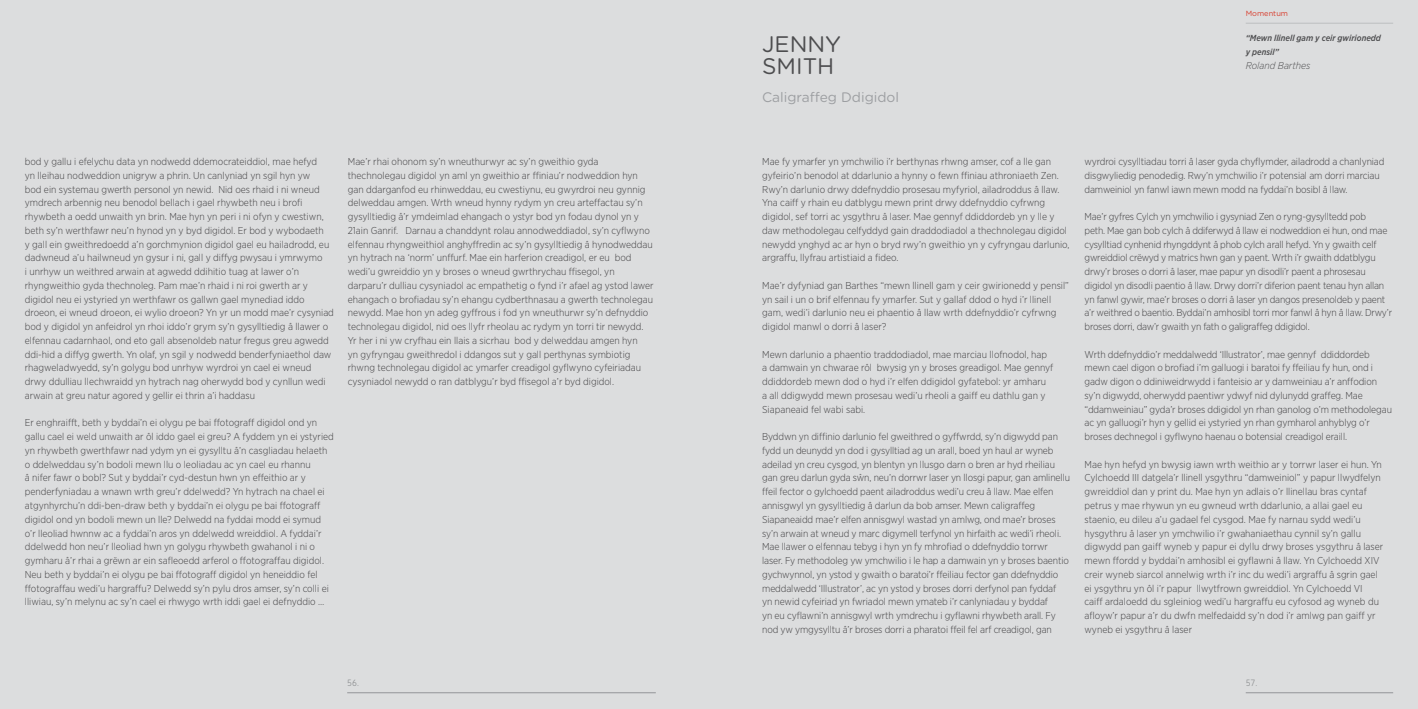
<style>
.page{position:relative;width:1418px;height:709px;background:#fff}
.page>*{position:absolute;margin:0;border:0;box-sizing:border-box;transform-origin:0 0}
.t1{font:22.5px/22.5px "Gotham Rounded";color:#4d4d4f}
.t2{font:13.75px "Gotham Rounded";color:#9d9fa2}
.t3{font:300 10px/13.8px "Gotham Narrow";color:#414042}
.t4{font:300 10px/13.8px "Gotham Narrow";letter-spacing:-.02em;color:#414042}
.t5{font:italic 300 10px "Gotham Narrow";color:#4d4d4f}
.t6{font:italic 500 8.75px/13.8px "Gotham Narrow";color:#4d4d4f}
.t7{font:300 8.75px "Chevin";color:#8a8c8e}
.t8{font:7.5px "Gotham Rounded";color:#d83b2b}
</style>
<div class="page">
<div style="left:0;top:0;width:1417px;height:709px;background:#dcddde"></div>
<hr style="left:347px;top:692px;width:309px;height:1px;background:#939598">
<hr style="left:1245px;top:692px;width:148px;height:1px;background:#939598">
<hr style="left:1245px;top:23px;width:148px;height:1px;background:#bcbec0">
<h1 class="t1" style="left:762px;top:31px;width:80px">Jenny<br>Smith</h1>
<h2 class="t2" style="left:762px;top:87px;width:138px">Caligraffeg Ddigidol</h2>
<p class="t8" style="left:1245px;top:8px;width:44px">Momentum</p>
<p class="t6" style="left:1245px;top:31px;width:137px">“Mewn llinell gam y ceir gwirionedd y pensil”</p>
<p class="t5" style="left:1245px;top:59px;width:66px">Roland Barthes</p>
<p class="t3" style="left:25px;top:154px;width:311px">bod y gallu i efelychu data yn nodwedd ddemocrateiddiol, mae hefyd<br>yn lleihau nodweddion unigryw a phrin. Un canlyniad yn sgil hyn yw<br>bod ein systemau gwerth personol yn newid. Nid oes rhaid i ni wneud ymdrech arbennig neu benodol bellach i gael rhywbeth neu i brofi rhywbeth a oedd unwaith yn brin. Mae hyn yn peri i ni ofyn y cwestiwn, beth sy’n werthfawr neu’n hynod yn y byd digidol. Er bod y wybodaeth<br>y gall ein gweithredoedd a’n gorchmynion digidol gael eu hailadrodd, eu dadwneud a’u hailwneud yn gysur i ni, gall y diffyg pwysau i ymrwymo<br>i unrhyw un weithred arwain at agwedd ddihitio tuag at lawer o’n rhyngweithio gyda thechnoleg. Pam mae’n rhaid i ni roi gwerth ar y digidol neu ei ystyried yn werthfawr os gallwn gael mynediad iddo droeon, ei wneud droeon, ei wylio droeon? Yn yr un modd mae’r cysyniad bod y digidol yn anfeidrol yn rhoi iddo’r grym sy’n gysylltiedig â llawer o elfennau cadarnhaol, ond eto gall absenoldeb natur fregus greu agwedd ddi-hid a diffyg gwerth. Yn olaf, yn sgil y nodwedd benderfyniaethol daw rhagweladwyedd, sy’n golygu bod unrhyw wyrdroi yn cael ei wneud drwy ddulliau llechwraidd yn hytrach nag oherwydd bod y cynllun wedi arwain at greu natur agored y gellir ei thrin a’i haddasu</p>
<p class="t3" style="left:25px;top:416px;width:310px">Er enghraifft, beth y byddai’n ei olygu pe bai ffotograff digidol ond yn gallu cael ei weld unwaith ar ôl iddo gael ei greu? A fyddem yn ei ystyried yn rhywbeth gwerthfawr nad ydym yn ei gysylltu â’n casgliadau helaeth o ddelweddau sy’n bodoli mewn llu o leoliadau ac yn cael eu rhannu<br>â nifer fawr o bobl? Sut y byddai’r cyd-destun hwn yn effeithio ar y penderfyniadau a wnawn wrth greu’r ddelwedd? Yn hytrach na chael ei atgynhyrchu’n ddi-ben-draw beth y byddai’n ei olygu pe bai ffotograff digidol ond yn bodoli mewn un lle? Delwedd na fyddai modd ei symud o’r lleoliad hwnnw ac a fyddai’n aros yn ddelwedd wreiddiol. A fyddai’r ddelwedd hon neu’r lleoliad hwn yn golygu rhywbeth gwahanol i ni o gymharu â’r rhai a grëwn ar ein safleoedd arferol o ffotograffau digidol.<br>Neu beth y byddai’n ei olygu pe bai ffotograff digidol yn heneiddio fel ffotograffau wedi’u hargraffu? Delwedd sy’n pylu dros amser, sy’n colli ei lliwiau, sy’n melynu ac sy’n cael ei rhwygo wrth iddi gael ei defnyddio …</p>
<p class="t3" style="left:348px;top:154px;width:307px">Mae’r rhai ohonom sy’n wneuthurwyr ac sy’n gweithio gyda thechnolegau digidol yn aml yn gweithio ar ffiniau’r nodweddion hyn gan ddarganfod eu rhinweddau, eu cwestiynu, eu gwyrdroi neu gynnig delweddau amgen. Wrth wneud hynny rydym yn creu arteffactau sy’n gysylltiedig â’r ymdeimlad ehangach o ystyr bod yn fodau dynol yn y 21ain Ganrif. Darnau a chanddynt rolau annodweddiadol, sy’n cyflwyno elfennau rhyngweithiol anghyffredin ac sy’n gysylltiedig â hynodweddau yn hytrach na ‘norm’ unffurf. Mae ein harferion creadigol, er eu bod wedi’u gwreiddio yn y broses o wneud gwrthrychau ffisegol, yn darparu’r dulliau cysyniadol ac empathetig o fynd i’r afael ag ystod lawer ehangach o brofiadau sy’n ehangu cydberthnasau a gwerth technolegau newydd. Mae hon yn adeg gyffrous i fod yn wneuthurwr sy’n defnyddio technolegau digidol, nid oes llyfr rheolau ac rydym yn torri tir newydd.<br>Yr her i ni yw cryfhau ein llais a sicrhau bod y delweddau amgen hyn<br>yn gyfryngau gweithredol i ddangos sut y gall perthynas symbiotig rhwng technolegau digidol ac ymarfer creadigol gyflwyno cyfeiriadau cysyniadol newydd o ran datblygu’r byd ffisegol a’r byd digidol.</p>
<p class="t3" style="left:1084px;top:154px;width:301px">wyrdroi cysylltiadau torri â laser gyda chyflymder, ailadrodd a chanlyniad disgwyliedig penodedig. Rwy’n ymchwilio i’r potensial am dorri marciau damweiniol yn fanwl iawn mewn modd na fyddai’n bosibl â llaw.</p>
<p class="t3" style="left:762px;top:154px;width:309px">Mae fy ymarfer yn ymchwilio i’r berthynas rhwng amser, cof a lle gan gyfeirio’n benodol at ddarlunio a hynny o fewn ffiniau athroniaeth Zen.<br>Rwy’n darlunio drwy ddefnyddio prosesau myfyriol, ailadroddus â llaw.<br>Yna caiff y rhain eu datblygu mewn print drwy ddefnyddio cyfrwng digidol, sef torri ac ysgythru â laser. Mae gennyf ddiddordeb yn y lle y daw methodolegau celfyddyd gain draddodiadol a thechnolegau digidol newydd ynghyd ac ar hyn o bryd rwy’n gweithio yn y cyfryngau darlunio, argraffu, llyfrau artistiaid a fideo.</p>
<p class="t3" style="left:762px;top:278px;width:308px">Mae’r dyfyniad gan Barthes “mewn llinell gam y ceir gwirionedd y pensil” yn sail i un o brif elfennau fy ymarfer. Sut y gallaf ddod o hyd i’r llinell gam, wedi’i darlunio neu ei phaentio â llaw wrth ddefnyddio’r cyfrwng digidol manwl o dorri â laser?</p>
<p class="t3" style="left:762px;top:347px;width:293px">Mewn darlunio a phaentio traddodiadol, mae marciau llofnodol, hap a damwain yn chwarae rôl bwysig yn y broses greadigol. Mae gennyf ddiddordeb mewn dod o hyd i’r elfen ddigidol gyfatebol: yr amharu a all ddigwydd mewn prosesau wedi’u rheoli a gaiff eu dathlu gan y Siapaneaid fel wabi sabi.</p>
<p class="t3" style="left:762px;top:429px;width:309px">Byddwn yn diffinio darlunio fel gweithred o gyffwrdd, sy’n digwydd pan fydd un deunydd yn dod i gysylltiad ag un arall, boed yn haul ar wyneb adeilad yn creu cysgod, yn blentyn yn llusgo darn o bren ar hyd rheiliau gan greu darlun gyda sŵn, neu’n dorrwr laser yn llosgi papur, gan amlinellu ffeil fector o gylchoedd paent ailadroddus wedi’u creu â llaw. Mae elfen annisgwyl yn gysylltiedig â darlun da bob amser. Mewn caligraffeg Siapaneaidd mae’r elfen annisgwyl wastad yn amlwg, ond mae’r broses sy’n arwain at wneud y marc digymell terfynol yn hirfaith ac wedi’i rheoli.<br>Mae llawer o elfennau tebyg i hyn yn fy mhrofiad o ddefnyddio torrwr laser. Fy methodoleg yw ymchwilio i le hap a damwain yn y broses baentio gychwynnol, yn ystod y gwaith o baratoi’r ffeiliau fector gan ddefnyddio meddalwedd ‘Illustrator’, ac yn ystod y broses dorri derfynol pan fyddaf<br>yn newid cyfeiriad yn fwriadol mewn ymateb i’r canlyniadau y byddaf<br>yn eu cyflawni’n annisgwyl wrth ymdrechu i gyflawni rhywbeth arall. Fy nod yw ymgysylltu â’r broses dorri a pharatoi ffeil fel arf creadigol, gan</p>
<p class="t4" style="left:1084px;top:209px;width:309px">Mae’r gyfres Cylch yn ymchwilio i gysyniad Zen o ryng-gysylltedd pob<br>peth. Mae gan bob cylch â ddiferwyd â llaw ei nodweddion ei hun, ond mae cysylltiad cynhenid rhyngddynt â phob cylch arall hefyd. Yn y gwaith celf gwreiddiol crëwyd y matrics hwn gan y paent. Wrth i’r gwaith ddatblygu drwy’r broses o dorri â laser, mae papur yn disodli’r paent a phrosesau digidol yn disodli paentio â llaw. Drwy dorri’r diferion paent tenau hyn allan yn fanwl gywir, mae’r broses o dorri â laser yn dangos presenoldeb y paent a’r weithred o baentio. Byddai’n amhosibl torri mor fanwl â hyn â llaw. Drwy’r broses dorri, daw’r gwaith yn fath o galigraffeg ddigidol.</p>
<p class="t3" style="left:1084px;top:347px;width:309px">Wrth ddefnyddio’r meddalwedd ‘Illustrator’, mae gennyf ddiddordeb mewn cael digon o brofiad i’m galluogi i baratoi fy ffeiliau fy hun, ond i gadw digon o ddiniweidrwydd i fanteisio ar y damweiniau a’r anffodion sy’n digwydd, oherwydd paentiwr ydwyf nid dylunydd graffeg. Mae “ddamweiniau” gyda’r broses ddigidol yn rhan ganolog o’m methodolegau ac yn galluogi’r hyn y gellid ei ystyried yn rhan gymharol anhyblyg o’r broses dechnegol i gyflwyno haenau o botensial creadigol eraill.</p>
<p class="t3" style="left:1084px;top:457px;width:300px">Mae hyn hefyd yn bwysig iawn wrth weithio ar y torrwr laser ei hun. Yn Cylchoedd III datgela’r llinell ysgythru “damweiniol” y papur llwydfelyn gwreiddiol dan y print du. Mae hyn yn adlais o’r llinellau bras cyntaf petrus y mae rhywun yn eu gwneud wrth ddarlunio, a allai gael eu staenio, eu dileu a’u gadael fel cysgod. Mae fy narnau sydd wedi’u hysgythru â laser yn ymchwilio i’r gwahaniaethau cynnil sy’n gallu digwydd pan gaiff wyneb y papur ei dyllu drwy broses ysgythru â laser mewn ffordd y byddai’n amhosibl ei gyflawni â llaw. Yn Cylchoedd XIV creir wyneb siarcol annelwig wrth i’r inc du wedi’i argraffu â sgrin gael ei ysgythru yn ôl i’r papur llwytfrown gwreiddiol. Yn Cylchoedd VI<br>caiff ardaloedd du sgleiniog wedi’u hargraffu eu cyfosod ag wyneb du afloyw’r papur a’r du dwfn melfedaidd sy’n dod i’r amlwg pan gaiff yr wyneb ei ysgythru â laser</p>
<p class="t7" style="left:347px;top:676px;width:13px">56.</p>
<p class="t7" style="left:1245px;top:676px;width:13px">57.</p>
</div>
